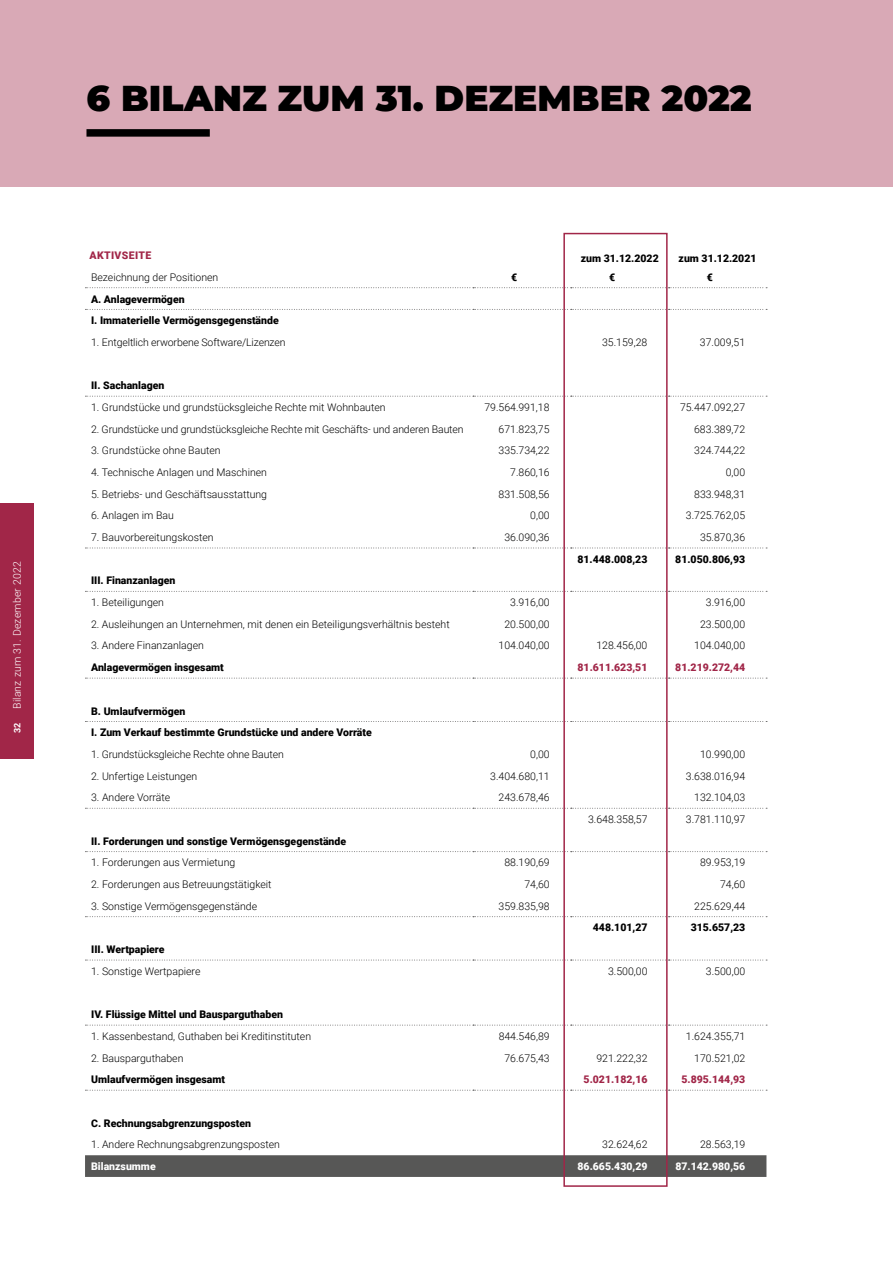
<style>
.page{position:relative;width:893px;height:1263px;background:#fff}
.page>*{position:absolute;margin:0;border:0;box-sizing:border-box;transform-origin:0 0}
.t1{font:900 36px "Montserrat";color:#000}
.t2{font:300 10.5px "Roboto";color:#000}
.t3{font:900 10.5px/21.8px "Roboto";color:#000}
.t4{font:900 10.5px "Roboto";color:#a12648}
.t5{font:900 10.5px "Roboto";color:#fff}
.t6{font:300 10.5px "Roboto";letter-spacing:.02em;color:#fff}
.t7{font:900 10.5px "Roboto";letter-spacing:.035em;color:#a12648}
.t8{font:700 9px "Roboto";color:#fff}
</style>
<div class="page">
<svg style="left:85px;top:1155px;width:681px;height:22px;background:#595958"></svg>
<svg style="left:85px;top:287px;width:682px;height:1px"></svg>
<svg style="left:85px;top:309px;width:682px;height:1px"></svg>
<svg style="left:85px;top:396px;width:682px;height:1px"></svg>
<svg style="left:85px;top:548px;width:682px;height:1px"></svg>
<svg style="left:85px;top:591px;width:682px;height:1px"></svg>
<svg style="left:85px;top:678px;width:682px;height:1px"></svg>
<svg style="left:85px;top:721px;width:682px;height:1px"></svg>
<svg style="left:85px;top:808px;width:682px;height:1px"></svg>
<svg style="left:85px;top:851px;width:682px;height:1px"></svg>
<svg style="left:85px;top:916px;width:682px;height:1px"></svg>
<svg style="left:85px;top:960px;width:682px;height:1px"></svg>
<svg style="left:85px;top:1025px;width:682px;height:1px"></svg>
<svg style="left:85px;top:1090px;width:682px;height:1px"></svg>
<div style="left:563px;top:233px;width:105px;height:954px;border:2px solid #a12648"></div>
<div style="left:0;top:0;width:893px;height:187px;background:#d9a9b6"></div>
<div style="left:86px;top:129px;width:124px;height:8px;background:#000"></div>
<hr style="left:892px;top:0;width:1px;height:187px;background:#a12648">
<div style="left:0;top:504px;width:34px;height:255px;background:#a12648"></div>
<p class="t6" style="left:10px;top:709px;width:149px;rotate:-90deg">Bilanz zum 31. Dezember 2022</p>
<p class="t8" style="left:11px;top:733px;width:12px;rotate:-90deg">32</p>
<h1 class="t1" style="left:86px;top:72px;width:667px">6 BILANZ ZUM 31. DEZEMBER 2022</h1>
<p class="t7" style="left:89px;top:248px;width:63px">AKTIVSEITE</p>
<p class="t3" style="left:581px;top:247px;width:79px">zum 31.12.2022</p>
<p class="t3" style="left:679px;top:247px;width:79px">zum 31.12.2021</p>
<p class="t2" style="left:91px;top:270px;width:129px">Bezeichnung der Positionen</p>
<p class="t3" style="left:511px;top:266px;width:8px">€</p>
<p class="t3" style="left:609px;top:266px;width:8px">€</p>
<p class="t3" style="left:707px;top:266px;width:8px">€</p>
<p class="t3" style="left:91px;top:287px;width:189px">A. Anlagevermögen<br>I. Immaterielle Vermögensgegenstände</p>
<p class="t2" style="left:91px;top:335px;width:196px">1. Entgeltlich erworbene Software/Lizenzen</p>
<p class="t2" style="left:602px;top:335px;width:47px">35.159,28</p>
<p class="t2" style="left:700px;top:335px;width:47px">37.009,51</p>
<p class="t3" style="left:91px;top:374px;width:75px">II. Sachanlagen</p>
<p class="t2" style="left:91px;top:400px;width:296px">1. Grundstücke und grundstücksgleiche Rechte mit Wohnbauten</p>
<p class="t2" style="left:484px;top:400px;width:67px">79.564.991,18</p>
<p class="t2" style="left:680px;top:400px;width:67px">75.447.092,27</p>
<p class="t2" style="left:91px;top:421px;width:374px">2. Grundstücke und grundstücksgleiche Rechte mit Geschäfts- und anderen Bauten</p>
<p class="t2" style="left:499px;top:421px;width:53px">671.823,75</p>
<p class="t2" style="left:694px;top:421px;width:53px">683.389,72</p>
<p class="t2" style="left:91px;top:443px;width:131px">3. Grundstücke ohne Bauten</p>
<p class="t2" style="left:499px;top:443px;width:53px">335.734,22</p>
<p class="t2" style="left:694px;top:443px;width:53px">324.744,22</p>
<p class="t2" style="left:91px;top:465px;width:177px">4. Technische Anlagen und Maschinen</p>
<p class="t2" style="left:510px;top:465px;width:41px">7.860,16</p>
<p class="t2" style="left:726px;top:465px;width:21px">0,00</p>
<p class="t2" style="left:91px;top:487px;width:178px">5. Betriebs- und Geschäftsausstattung</p>
<p class="t2" style="left:499px;top:487px;width:53px">831.508,56</p>
<p class="t2" style="left:694px;top:487px;width:53px">833.948,31</p>
<p class="t2" style="left:91px;top:508px;width:84px">6. Anlagen im Bau</p>
<p class="t2" style="left:530px;top:508px;width:21px">0,00</p>
<p class="t2" style="left:686px;top:508px;width:61px">3.725.762,05</p>
<p class="t2" style="left:91px;top:530px;width:124px">7. Bauvorbereitungskosten</p>
<p class="t2" style="left:504px;top:530px;width:47px">36.090,36</p>
<p class="t2" style="left:700px;top:530px;width:47px">35.870,36</p>
<p class="t3" style="left:577px;top:548px;width:71px">81.448.008,23</p>
<p class="t3" style="left:675px;top:548px;width:71px">81.050.806,93</p>
<p class="t3" style="left:91px;top:569px;width:86px">III. Finanzanlagen</p>
<p class="t2" style="left:91px;top:595px;width:74px">1. Beteiligungen</p>
<p class="t2" style="left:510px;top:595px;width:41px">3.916,00</p>
<p class="t2" style="left:706px;top:595px;width:41px">3.916,00</p>
<p class="t2" style="left:91px;top:617px;width:360px">2. Ausleihungen an Unternehmen, mit denen ein Beteiligungsverhältnis besteht</p>
<p class="t2" style="left:504px;top:617px;width:47px">20.500,00</p>
<p class="t2" style="left:700px;top:617px;width:47px">23.500,00</p>
<p class="t2" style="left:91px;top:638px;width:114px">3. Andere Finanzanlagen</p>
<p class="t2" style="left:499px;top:638px;width:53px">104.040,00</p>
<p class="t2" style="left:596px;top:638px;width:53px">128.456,00</p>
<p class="t2" style="left:694px;top:638px;width:53px">104.040,00</p>
<p class="t3" style="left:91px;top:656px;width:134px">Anlagevermögen insgesamt</p>
<p class="t4" style="left:577px;top:660px;width:71px">81.611.623,51</p>
<p class="t4" style="left:675px;top:660px;width:71px">81.219.272,44</p>
<p class="t3" style="left:91px;top:699px;width:282px">B. Umlaufvermögen<br>I. Zum Verkauf bestimmte Grundstücke und andere Vorräte</p>
<p class="t2" style="left:91px;top:747px;width:194px">1. Grundstücksgleiche Rechte ohne Bauten</p>
<p class="t2" style="left:530px;top:747px;width:21px">0,00</p>
<p class="t2" style="left:700px;top:747px;width:47px">10.990,00</p>
<p class="t2" style="left:91px;top:768px;width:108px">2. Unfertige Leistungen</p>
<p class="t2" style="left:490px;top:768px;width:61px">3.404.680,11</p>
<p class="t2" style="left:686px;top:768px;width:61px">3.638.016,94</p>
<p class="t2" style="left:91px;top:790px;width:81px">3. Andere Vorräte</p>
<p class="t2" style="left:499px;top:790px;width:53px">243.678,46</p>
<p class="t2" style="left:694px;top:790px;width:53px">132.104,03</p>
<p class="t2" style="left:588px;top:812px;width:61px">3.648.358,57</p>
<p class="t2" style="left:686px;top:812px;width:61px">3.781.110,97</p>
<p class="t3" style="left:91px;top:830px;width:256px">II. Forderungen und sonstige Vermögensgegenstände</p>
<p class="t2" style="left:91px;top:855px;width:146px">1. Forderungen aus Vermietung</p>
<p class="t2" style="left:504px;top:855px;width:47px">88.190,69</p>
<p class="t2" style="left:700px;top:855px;width:47px">89.953,19</p>
<p class="t2" style="left:91px;top:877px;width:182px">2. Forderungen aus Betreuungstätigkeit</p>
<p class="t2" style="left:524px;top:877px;width:27px">74,60</p>
<p class="t2" style="left:720px;top:877px;width:27px">74,60</p>
<p class="t2" style="left:91px;top:899px;width:167px">3. Sonstige Vermögensgegenstände</p>
<p class="t2" style="left:499px;top:899px;width:53px">359.835,98</p>
<p class="t2" style="left:694px;top:899px;width:53px">225.629,44</p>
<p class="t3" style="left:593px;top:916px;width:56px">448.101,27</p>
<p class="t3" style="left:691px;top:916px;width:56px">315.657,23</p>
<p class="t3" style="left:91px;top:938px;width:75px">III. Wertpapiere</p>
<p class="t2" style="left:91px;top:964px;width:111px">1. Sonstige Wertpapiere</p>
<p class="t2" style="left:608px;top:964px;width:41px">3.500,00</p>
<p class="t2" style="left:706px;top:964px;width:41px">3.500,00</p>
<p class="t3" style="left:91px;top:1003px;width:193px">IV. Flüssige Mittel und Bausparguthaben</p>
<p class="t2" style="left:91px;top:1029px;width:221px">1. Kassenbestand, Guthaben bei Kreditinstituten</p>
<p class="t2" style="left:499px;top:1029px;width:53px">844.546,89</p>
<p class="t2" style="left:686px;top:1029px;width:61px">1.624.355,71</p>
<p class="t2" style="left:91px;top:1050px;width:94px">2. Bausparguthaben</p>
<p class="t2" style="left:504px;top:1050px;width:47px">76.675,43</p>
<p class="t2" style="left:596px;top:1050px;width:53px">921.222,32</p>
<p class="t2" style="left:694px;top:1050px;width:53px">170.521,02</p>
<p class="t3" style="left:91px;top:1068px;width:136px">Umlaufvermögen insgesamt</p>
<p class="t4" style="left:584px;top:1072px;width:65px">5.021.182,16</p>
<p class="t4" style="left:681px;top:1072px;width:65px">5.895.144,93</p>
<p class="t3" style="left:91px;top:1111px;width:161px">C. Rechnungsabgrenzungsposten</p>
<p class="t2" style="left:91px;top:1137px;width:190px">1. Andere Rechnungsabgrenzungsposten</p>
<p class="t2" style="left:602px;top:1137px;width:47px">32.624,62</p>
<p class="t2" style="left:700px;top:1137px;width:47px">28.563,19</p>
<p class="t5" style="left:91px;top:1159px;width:66px">Bilanzsumme</p>
<p class="t5" style="left:578px;top:1159px;width:71px">86.665.430,29</p>
<p class="t5" style="left:675px;top:1159px;width:71px">87.142.980,56</p>
</div>
